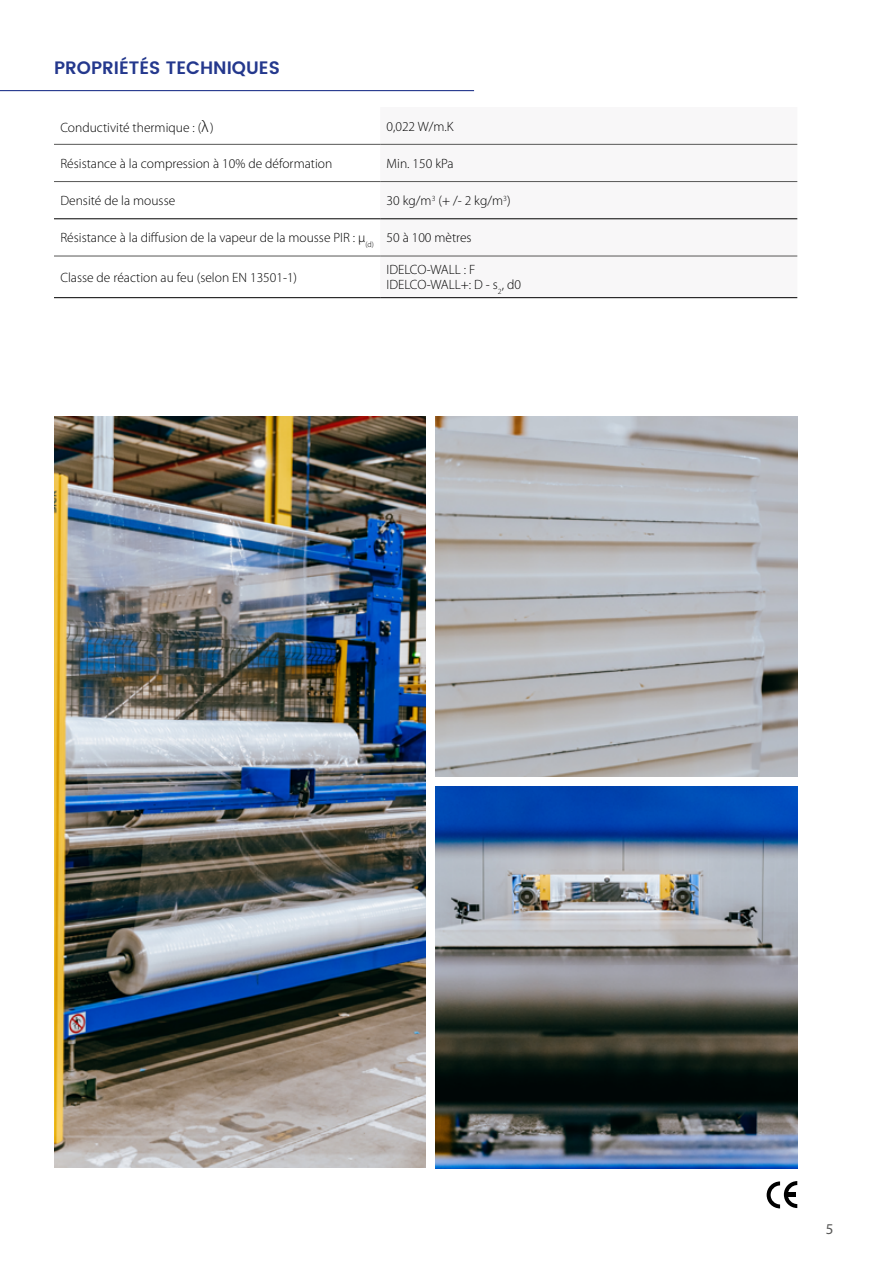
<style>
.page{position:relative;width:893px;height:1263px;background:#fff}
.page>*{position:absolute;margin:0;border:0;box-sizing:border-box;transform-origin:0 0}
.t1{font:600 18px "Poppins";color:#24388d}
.t2{font:15px "Myriad Pro";color:#575756}
.t3{font:300 13.5px/15px "Myriad Pro";color:#000}
.s1{font-size:16.5px}
</style>
<div class="page">
<hr style="left:0;top:90px;width:474px;height:1px;background:#24388d">
<svg style="left:380px;top:143px;width:417px;height:113px"></svg>
<hr style="left:54px;top:144px;width:326px;height:1px;background:#575756">
<hr style="left:380px;top:144px;width:417px;height:1px;background:#575756">
<hr style="left:54px;top:181px;width:326px;height:1px;background:#575756">
<hr style="left:380px;top:181px;width:417px;height:1px;background:#575756">
<hr style="left:54px;top:256px;width:326px;height:1px;background:#575756">
<hr style="left:380px;top:256px;width:417px;height:1px;background:#575756">
<hr style="left:54px;top:218px;width:326px;height:1px;background:#000">
<hr style="left:54px;top:297px;width:326px;height:1px;background:#000">
<hr style="left:380px;top:218px;width:417px;height:1px;background:#000">
<hr style="left:380px;top:297px;width:417px;height:1px;background:#000">
<svg style="left:767px;top:1181px;width:30px;height:27px"></svg>
<img style="left:54px;top:416px;width:372px;height:751px">
<img style="left:435px;top:416px;width:362px;height:361px">
<img style="left:435px;top:786px;width:362px;height:382px">
<h1 class="t1" style="left:54px;top:54px;width:227px">PROPRIÉTÉS TECHNIQUES</h1>
<p class="t3" style="left:60px;top:120px;width:155px">Conductivité thermique : (<span class="s1">λ</span>)</p>
<p class="t3" style="left:387px;top:119px;width:69px">0,022 W/m.K</p>
<p class="t3" style="left:60px;top:156px;width:273px">Résistance à la compression à 10% de déformation</p>
<p class="t3" style="left:387px;top:156px;width:69px">Min. 150 kPa</p>
<p class="t3" style="left:60px;top:193px;width:116px">Densité de la mousse</p>
<p class="t3" style="left:387px;top:193px;width:126px">30 kg/m<sup>3</sup> (+ /- 2 kg/m<sup>3</sup>)</p>
<p class="t3" style="left:60px;top:230px;width:413px">Résistance à la diffusion de la vapeur de la mousse PIR : µ<sub>(d)</sub> 50 à 100 mètres</p>
<p class="t3" style="left:60px;top:270px;width:238px">Classe de réaction au feu (selon EN 13501-1)</p>
<p class="t3" style="left:387px;top:262px;width:136px">IDELCO-WALL : F<br>IDELCO-WALL+: D - s<sub>2</sub>, d0</p>
<p class="t2" style="left:826px;top:1219px;width:9px">5</p>
</div>
